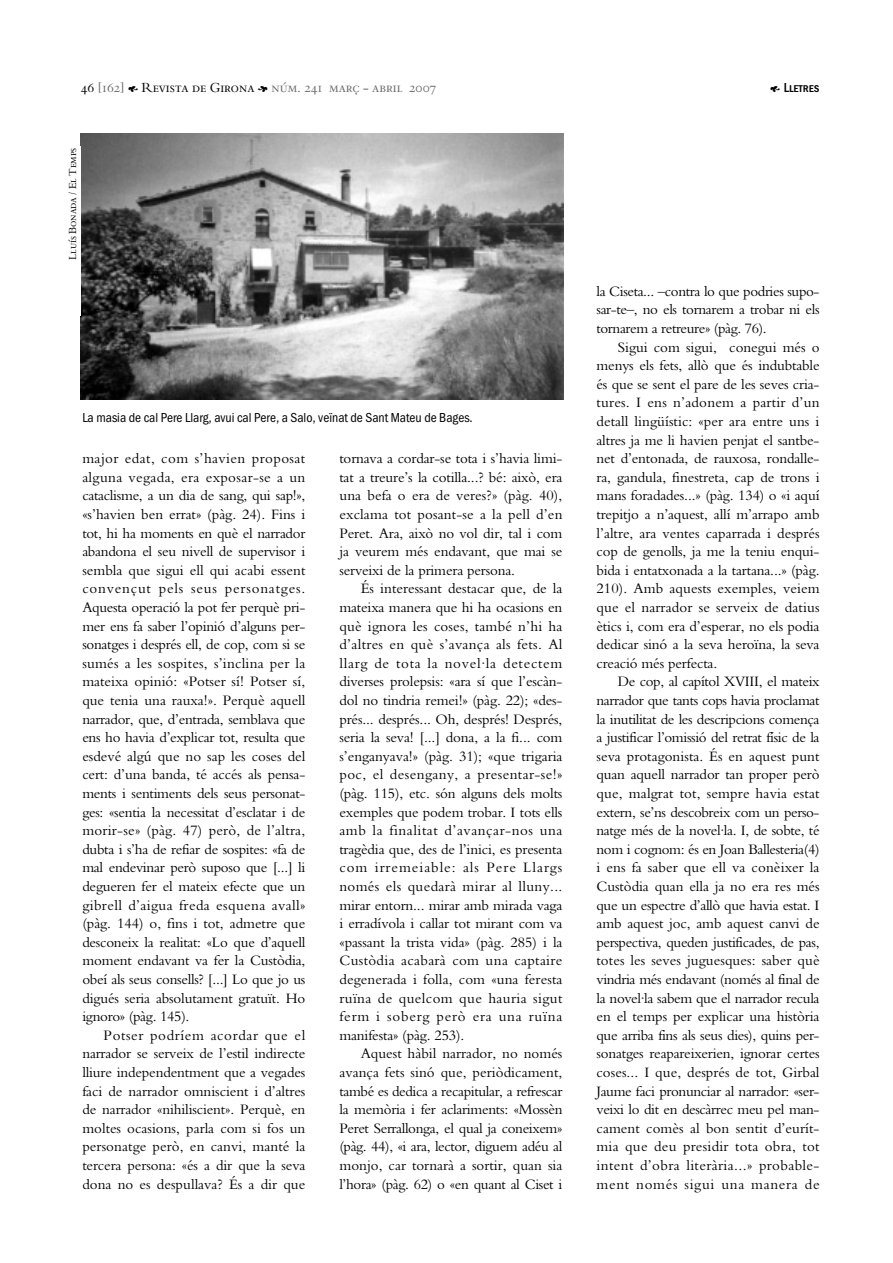
<style>
.page{position:relative;width:893px;height:1263px;background:#fff}
.page>*{position:absolute;margin:0;border:0;box-sizing:border-box;transform-origin:0 0}
.t1{font:15px/18.6px "Bembo";letter-spacing:-.01em;color:#000;text-align:justify}
.t2{font:13.5px "Franklin Gothic Cond";color:#000}
.t3{font:13.5px "Bergamo Sm Caps";color:#666}
.t4{font:700 13.5px "Franklin Gothic Cond Sm Caps";letter-spacing:-.01em;color:#000}
.t5{font:10.5px "Bergamo Sm Caps";letter-spacing:-.01em;color:#000}
.s1{color:#000}
.s2{font-family:"Botanical";color:#000}
.s3{font-family:"Botanical";font-weight:400}
</style>
<div class="page">
<img style="left:81px;top:133px;width:482px;height:267px">
<p class="t3" style="left:81px;top:80px;width:357px"><span class="s1">46</span> [162] <span class="s2">E</span> <span class="s1">Revista de Girona</span> <span class="s2">F</span> núm. 241 març - abril 2007</p>
<p class="t4" style="left:770px;top:80px;width:51px"><span class="s3">E</span> Lletres</p>
<p class="t5" style="left:66px;top:260px;width:114px;rotate:-90deg">Lluís Bonada / El Temps</p>
<p class="t2" style="left:82px;top:413px;width:392px">La masia de cal Pere Llarg, avui cal Pere, a Salo, veïnat de Sant Mateu de Bages.</p>
<p class="t1" style="left:82px;top:451px;width:224px">major edat, com s’havien proposat alguna vegada, era exposar-se a un cataclisme, a un dia de sang, qui sap!», «s’havien ben errat» (pàg. 24). Fins i tot, hi ha moments en què el narrador abandona el seu nivell de supervisor i sembla que sigui ell qui acabi essent convençut pels seus personatges.<br>Aquesta operació la pot fer perquè pri&shy;mer ens fa saber l’opinió d’alguns per&shy;sonatges i després ell, de cop, com si se sumés a les sospites, s’inclina per la mateixa opinió: «Potser sí! Potser sí, que tenia una rauxa!». Perquè aquell narrador, que, d’entrada, semblava que ens ho havia d’explicar tot, resulta que esdevé algú que no sap les coses del cert: d’una banda, té accés als pensa&shy;ments i sentiments dels seus personat&shy;ges: «sentia la necessitat d’esclatar i de morir-se» (pàg. 47) però, de l’altra, dubta i s’ha de refiar de sospites: «fa de mal endevinar però suposo que [...] li degueren fer el mateix efecte que un gibrell d’aigua freda esquena avall» (pàg. 144) o, fins i tot, admetre que desconeix la realitat: «Lo que d’aquell moment endavant va fer la Custòdia, obeí als seus consells? [...] Lo que jo us digués seria absolutament gratuït. Ho ignoro» (pàg. 145).</p>
<p class="t1" style="left:82px;top:1027px;width:224px;text-indent:21px">Potser podríem acordar que el narrador se serveix de l’estil indirecte lliure independentment que a vegades faci de narrador omniscient i d’altres de narrador «nihiliscient». Perquè, en moltes ocasions, parla com si fos un personatge però, en canvi, manté la tercera persona: «és a dir que la seva dona no es despullava? És a dir que</p>
<p class="t1" style="left:339px;top:451px;width:224px">tornava a cordar-se tota i s’havia limi&shy;tat a treure’s la cotilla...? bé: això, era una befa o era de veres?» (pàg. 40), exclama tot posant-se a la pell d’en Peret. Ara, això no vol dir, tal i com ja veurem més endavant, que mai se serveixi de la primera persona.</p>
<p class="t1" style="left:339px;top:581px;width:224px;text-indent:21px">És interessant destacar que, de la mateixa manera que hi ha ocasions en què ignora les coses, també n’hi ha d’altres en què s’avança als fets. Al llarg de tota la novel·la detectem diverses prolepsis: «ara sí que l’escàn&shy;dol no tindria remei!» (pàg. 22); «des&shy;prés... després... Oh, després! Després, seria la seva! [...] dona, a la fi... com s’enganyava!» (pàg. 31); «que trigaria poc, el desengany, a presentar-se!» (pàg. 115), etc. són alguns dels molts exemples que podem trobar. I tots ells amb la finalitat d’avançar-nos una tragèdia que, des de l’inici, es presenta com irremeiable: als Pere Llargs només els quedarà mirar al lluny... mirar entorn... mirar amb mirada vaga i erradívola i callar tot mirant com va «passant la trista vida» (pàg. 285) i la Custòdia acabarà com una captaire degenerada i folla, com «una feresta ruïna de quelcom que hauria sigut ferm i soberg però era una ruïna manifesta» (pàg. 253).</p>
<p class="t1" style="left:339px;top:1046px;width:224px;text-indent:21px">Aquest hàbil narrador, no només avança fets sinó que, periòdicament, també es dedica a recapitular, a refrescar la memòria i fer aclariments: «Mossèn Peret Serrallonga, el qual ja coneixem» (pàg. 44), «i ara, lector, diguem adéu al monjo, car tornarà a sortir, quan sia l’hora» (pàg. 62) o «en quant al Ciset i</p>
<p class="t1" style="left:596px;top:283px;width:224px">la Ciseta... –contra lo que podries supo&shy;sar-te–, no els tornarem a trobar ni els tornarem a retreure» (pàg. 76).</p>
<p class="t1" style="left:596px;top:339px;width:224px;text-indent:21px">Sigui com sigui, conegui més o menys els fets, allò que és indubtable és que se sent el pare de les seves cria&shy;tures. I ens n’adonem a partir d’un detall lingüístic: «per ara entre uns i altres ja me li havien penjat el santbe&shy;net d’entonada, de rauxosa, rondalle&shy;ra, gandula, finestreta, cap de trons i mans foradades...» (pàg. 134) o «i aquí trepitjo a n’aquest, allí m’arrapo amb l’altre, ara ventes caparrada i després cop de genolls, ja me la teniu enqui&shy;bida i entatxonada a la tartana...» (pàg.<br>210). Amb aquests exemples, veiem que el narrador se serveix de datius ètics i, com era d’esperar, no els podia dedicar sinó a la seva heroïna, la seva creació més perfecta.</p>
<p class="t1" style="left:596px;top:674px;width:224px;text-indent:21px">De cop, al capítol XVIII, el mateix narrador que tants cops havia proclamat la inutilitat de les descripcions comença a justificar l’omissió del retrat físic de la seva protagonista. És en aquest punt quan aquell narrador tan proper però que, malgrat tot, sempre havia estat extern, se’ns descobreix com un perso&shy;natge més de la novel·la. I, de sobte, té nom i cognom: és en Joan Ballesteria(4) i ens fa saber que ell va conèixer la Custòdia quan ella ja no era res més que un espectre d’allò que havia estat. I amb aquest joc, amb aquest canvi de perspectiva, queden justificades, de pas, totes les seves juguesques: saber què vindria més endavant (només al final de la novel·la sabem que el narrador recula en el temps per explicar una història que arriba fins als seus dies), quins per&shy;sonatges reapareixerien, ignorar certes coses... I que, després de tot, Girbal Jaume faci pronunciar al narrador: «ser&shy;veixi lo dit en descàrrec meu pel man&shy;cament comès al bon sentit d’eurít&shy;mia que deu presidir tota obra, tot intent d’obra literària...» probable&shy;ment només sigui una manera de</p>
</div>
